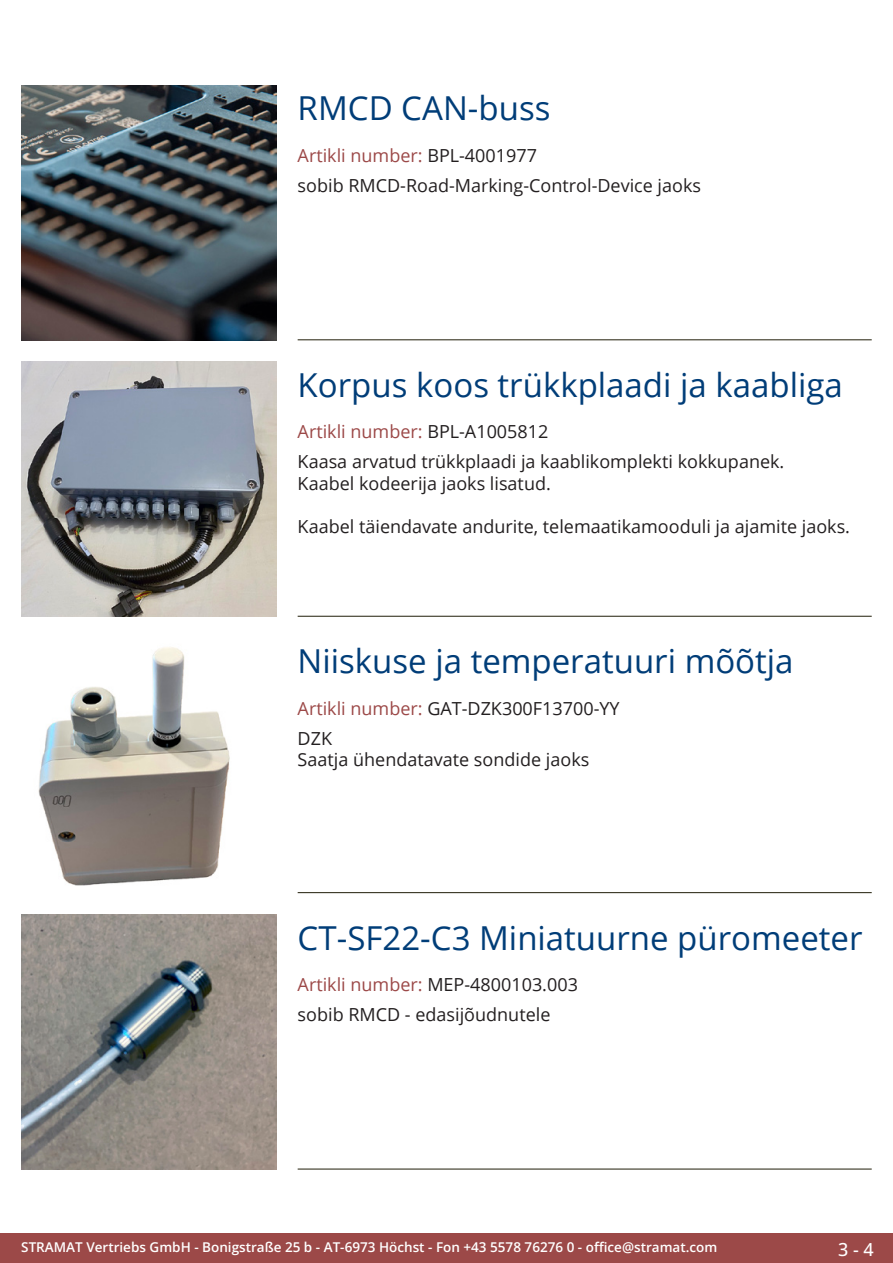
<style>
.page{position:relative;width:893px;height:1263px;background:#fff}
.page>*{position:absolute;margin:0;border:0;box-sizing:border-box;transform-origin:0 0}
.Produkttitel{font:33px "Open Sans";color:#003d78}
.Beschreibung_Text{font:18px/21.6px "Open Sans";color:#231f20}
.TechDaten_Überschrif{font:18px "Open Sans";color:#231f20}
.TechDaten_Überschrif-2{font:18px "Open Sans";color:#9c4948}
.t1{font:500 18px "Open Sans";color:#fff}
.t2{font:600 13.5px "Open Sans";color:#fff}
.s1{color:#231f20}
.s2{color:#9c4948}
</style>
<div class="page">
<div style="left:0;top:1233px;width:893px;height:30px;background:#9c4948"></div>
<hr style="left:298px;top:340px;width:574px;height:1px;background:#201d08">
<hr style="left:298px;top:616px;width:574px;height:1px;background:#201d08">
<hr style="left:298px;top:892px;width:574px;height:1px;background:#201d08">
<hr style="left:298px;top:1169px;width:574px;height:1px;background:#201d08">
<img style="left:21px;top:85px;width:255px;height:255px">
<img style="left:21px;top:361px;width:255px;height:256px">
<img style="left:38px;top:647px;width:192px;height:239px">
<img style="left:21px;top:914px;width:255px;height:255px">
<p class="Produkttitel" style="left:298px;top:86px;width:254px">RMCD CAN-buss</p>
<p class="TechDaten_Überschrif-2" style="left:298px;top:143px;width:241px">Artikli number: <span class="s1">BPL-4001977</span></p>
<p class="Beschreibung_Text" style="left:298px;top:174px;width:405px">sobib RMCD-Road-Marking-Control-Device jaoks</p>
<p class="Produkttitel" style="left:298px;top:362px;width:547px">Korpus koos trükkplaadi ja kaabliga</p>
<p class="TechDaten_Überschrif-2" style="left:298px;top:420px;width:252px">Artikli number: <span class="s1">BPL-A1005812</span></p>
<p class="Beschreibung_Text" style="left:298px;top:450px;width:488px">Kaasa arvatud trükkplaadi ja kaablikomplekti kokkupanek.<br>Kaabel kodeerija jaoks lisatud.</p>
<p class="Beschreibung_Text" style="left:298px;top:515px;width:554px">Kaabel täiendavate andurite, telemaatikamooduli ja ajamite jaoks.</p>
<p class="Produkttitel" style="left:298px;top:638px;width:497px">Niiskuse ja temperatuuri mõõtja</p>
<p class="TechDaten_Überschrif" style="left:298px;top:696px;width:323px"><span class="s2">Artikli number:</span> GAT-DZK300F13700-YY</p>
<p class="Beschreibung_Text" style="left:298px;top:727px;width:293px">DZK<br>Saatja ühendatavate sondide jaoks</p>
<p class="Produkttitel" style="left:298px;top:915px;width:566px">CT-SF22-C3 Miniatuurne püromeeter</p>
<p class="TechDaten_Überschrif" style="left:298px;top:972px;width:282px"><span class="s2">Artikli number:</span> MEP-4800103.003</p>
<p class="Beschreibung_Text" style="left:298px;top:1003px;width:254px">sobib RMCD - edasijõudnutele</p>
<p class="t2" style="left:21px;top:1238px;width:698px">STRAMAT Vertriebs GmbH - Bonigstraße 25 b - AT-6973 Höchst - Fon +43 5578 76276 0 - office@stramat.com</p>
<p class="t1" style="left:838px;top:1237px;width:37px">3 - 4</p>
</div>
